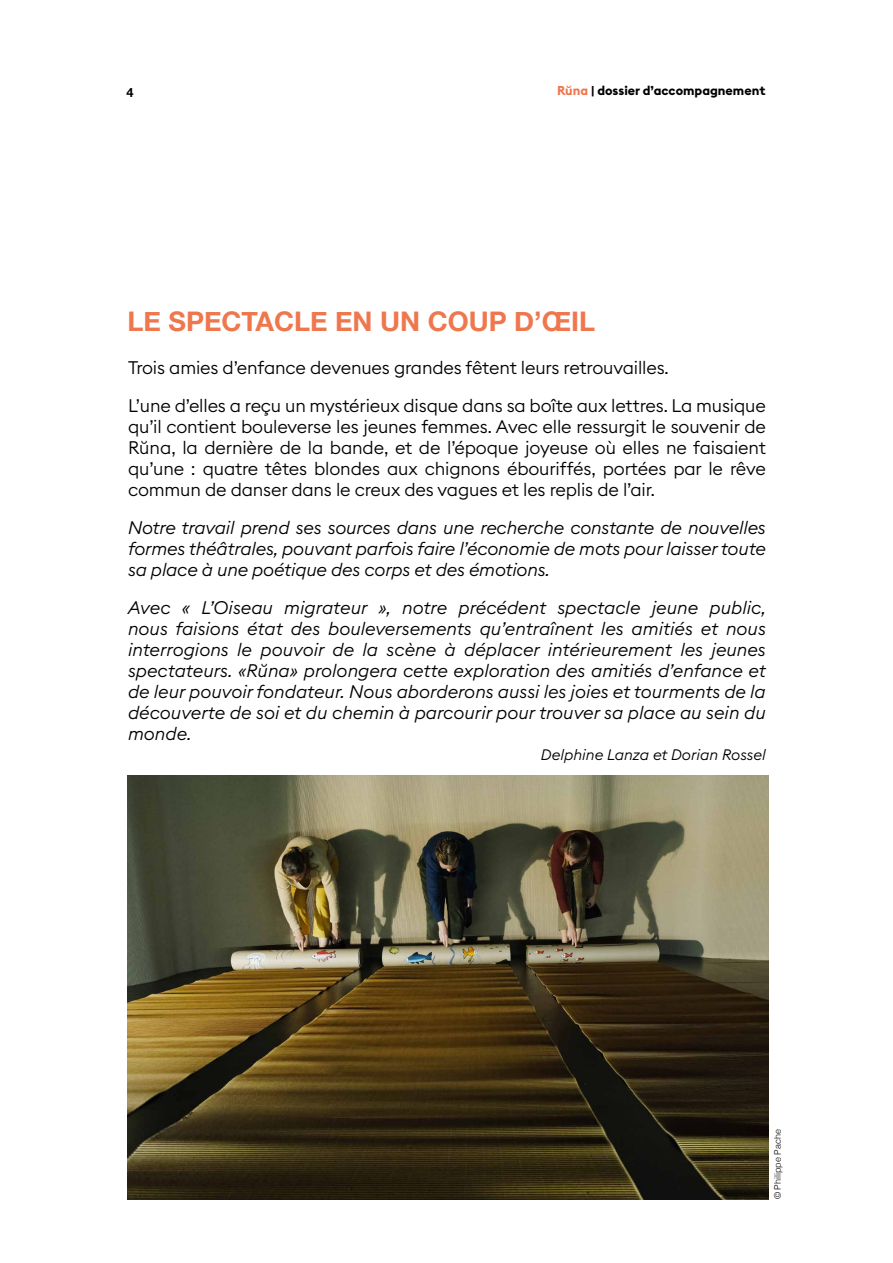
<style>
.page{position:relative;width:893px;height:1263px;background:#fff}
.page>*{position:absolute;margin:0;border:0;box-sizing:border-box;transform-origin:0 0}
.t1{font:700 27px "Helvetica Neue";color:#ef774e}
.t2{font:italic 300 18px/21px "Euclid Square";letter-spacing:-.01em;color:#000;text-align:justify}
.t3{font:300 18px/21px "Euclid Square";letter-spacing:-.01em;color:#000}
.t4{font:italic 300 15px "Euclid Square";color:#000}
.t5{font:700 12.75px "Euclid Square";color:#000}
.t6{font:700 12.75px "Helvetica Neue";color:#000}
.t7{font:300 9px "Helvetica";color:#000}
.s1{color:#ef774e}
</style>
<div class="page">
<img style="left:128px;top:775px;width:640px;height:424px">
<p class="t6" style="left:126px;top:83px;width:9px">4</p>
<p class="t5" style="left:557px;top:83px;width:210px"><span class="s1">Rŭna</span> | dossier d’accompagnement</p>
<h1 class="t1" style="left:128px;top:300px;width:469px">LE SPECTACLE EN UN COUP D’ŒIL</h1>
<p class="t3" style="left:128px;top:348px;width:639px;line-height:38px">Trois amies d’enfance devenues grandes fêtent leurs retrouvailles.<br>L’une d’elles a reçu un mystérieux disque dans sa boîte aux lettres. La musique</p>
<p class="t3" style="left:128px;top:416px;width:639px;text-align:justify">qu’il contient bouleverse les jeunes femmes. Avec elle ressurgit le souvenir de Rŭna, la dernière de la bande, et de l’époque joyeuse où elles ne faisaient qu’une : quatre têtes blondes aux chignons ébouriffés, portées par le rêve commun de danser dans le creux des vagues et les replis de l’air.</p>
<p class="t2" style="left:128px;top:517px;width:639px">Notre travail prend ses sources dans une recherche constante de nouvelles formes théâtrales, pouvant parfois faire l’économie de mots pour laisser toute sa place à une poétique des corps et des émotions.</p>
<p class="t2" style="left:128px;top:597px;width:639px">Avec « L’Oiseau migrateur », notre précédent spectacle jeune public, nous faisions état des bouleversements qu’entraînent les amitiés et nous interrogions le pouvoir de la scène à déplacer intérieurement les jeunes spectateurs. «Rŭna» prolongera cette exploration des amitiés d’enfance et de leur pouvoir fondateur. Nous aborderons aussi les joies et tourments de la découverte de soi et du chemin à parcourir pour trouver sa place au sein du monde.</p>
<p class="t4" style="left:541px;top:745px;width:226px">Delphine Lanza et Dorian Rossel</p>
<p class="t7" style="left:770px;top:1199px;width:72px;rotate:-90deg">© Philippe Pache</p>
</div>
